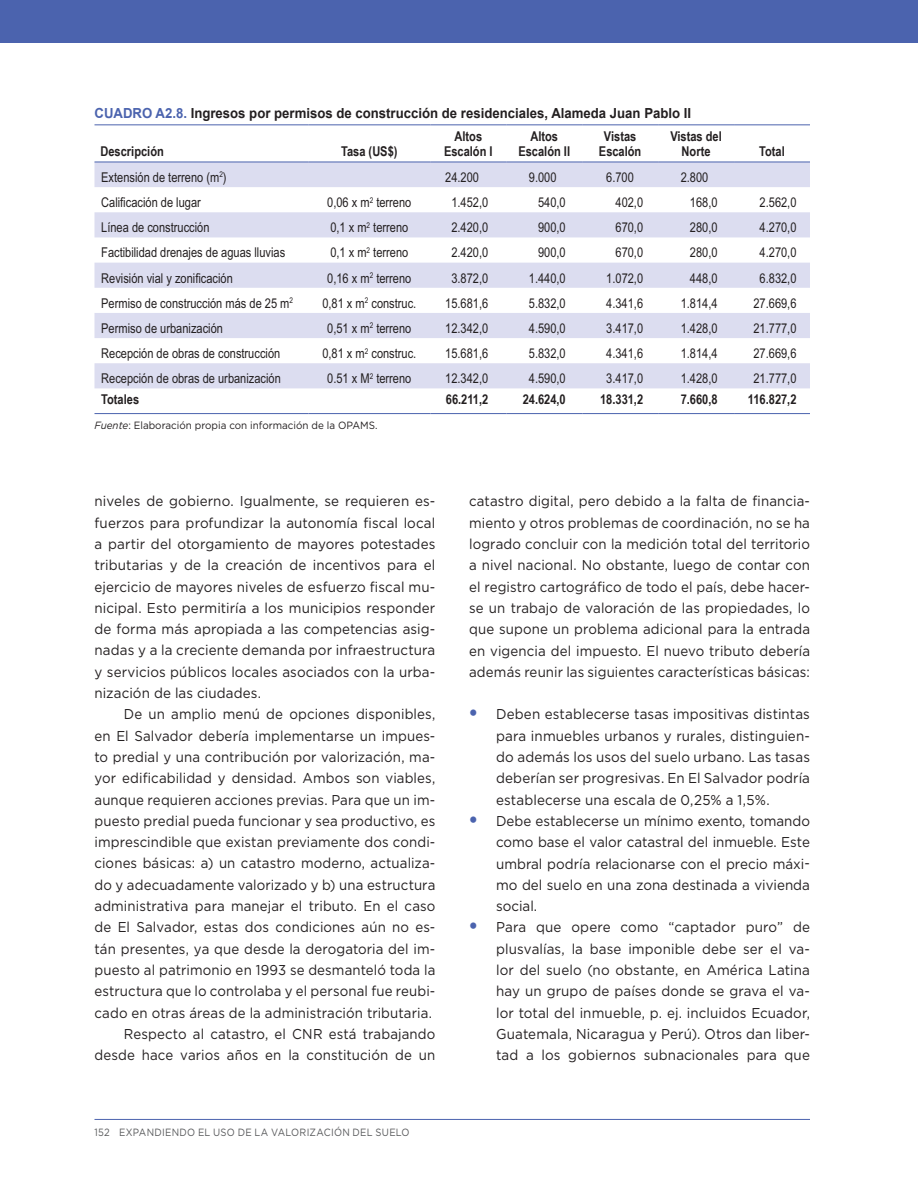
<style>
.page{position:relative;width:918px;height:1188px;background:#fff}
.page>*{position:absolute;margin:0;border:0;box-sizing:border-box;transform-origin:0 0}
.t1{font:14.25px/21.3px "Gotham";letter-spacing:.01em;color:#231f20;text-align:right;scale:.93 1}
.t2{font:14.25px/21.3px "Gotham";letter-spacing:.01em;color:#231f20;text-align:justify;scale:.94 1}
.t3{font:700 13.8px "Arial";color:#231f20;scale:.95 1}
.t4{font:13.5px "Arial Narrow";color:#231f20}
.t5{font:700 13.5px/15.3px "Arial Narrow";color:#231f20;text-align:center}
.t6{font:10.5px "Gotham";color:#231f20;scale:.94 1}
.t7{font:10.5px "Gotham";letter-spacing:.025em;color:#58595b;scale:.9 1}
.s1{color:#4b63ae}
.s2{font-style:italic}
.s3{font-family:"Avenir";font-weight:900;font-size:18px;color:#4b63ae}
</style>
<div class="page">
<hr style="left:94px;top:1119px;width:716px;height:1px;background:#4b63ae">
<div style="left:0;top:0;width:918px;height:43px;background:#4b63ae"></div>
<svg style="left:94px;top:125px;width:716px;height:37px"></svg>
<svg style="left:94px;top:163px;width:716px;height:225px;fill:#dcddf0"></svg>
<hr style="left:94px;top:162px;width:214px;height:1px;background:#4b63ae">
<hr style="left:308px;top:162px;width:122px;height:1px;background:#4b63ae">
<hr style="left:430px;top:162px;width:76px;height:1px;background:#4b63ae">
<hr style="left:506px;top:162px;width:76px;height:1px;background:#4b63ae">
<hr style="left:582px;top:162px;width:76px;height:1px;background:#4b63ae">
<hr style="left:658px;top:162px;width:76px;height:1px;background:#4b63ae">
<hr style="left:734px;top:162px;width:76px;height:1px;background:#4b63ae">
<hr style="left:94px;top:124px;width:214px;height:1px;background:#4b63ae">
<hr style="left:308px;top:124px;width:122px;height:1px;background:#4b63ae">
<hr style="left:430px;top:124px;width:76px;height:1px;background:#4b63ae">
<hr style="left:506px;top:124px;width:76px;height:1px;background:#4b63ae">
<hr style="left:582px;top:124px;width:76px;height:1px;background:#4b63ae">
<hr style="left:658px;top:124px;width:76px;height:1px;background:#4b63ae">
<hr style="left:734px;top:124px;width:76px;height:1px;background:#4b63ae">
<hr style="left:94px;top:413px;width:214px;height:1px;background:#4b63ae">
<hr style="left:308px;top:413px;width:122px;height:1px;background:#4b63ae">
<hr style="left:430px;top:413px;width:76px;height:1px;background:#4b63ae">
<hr style="left:506px;top:413px;width:76px;height:1px;background:#4b63ae">
<hr style="left:582px;top:413px;width:76px;height:1px;background:#4b63ae">
<hr style="left:658px;top:413px;width:76px;height:1px;background:#4b63ae">
<hr style="left:734px;top:413px;width:76px;height:1px;background:#4b63ae">
<p class="t3" style="left:95px;top:104px;width:630px"><span class="s1">CUADRO A2.8.</span> Ingresos por permisos de construcción de residenciales, Alameda Juan Pablo II</p>
<p class="t5" style="left:101px;top:143px;width:65px">Descripción</p>
<p class="t5" style="left:341px;top:143px;width:58px">Tasa (US$)</p>
<p class="t5" style="left:444px;top:128px;width:50px">Altos<br>Escalón I</p>
<p class="t5" style="left:518px;top:128px;width:53px">Altos<br>Escalón II</p>
<p class="t5" style="left:599px;top:128px;width:44px">Vistas<br>Escalón</p>
<p class="t5" style="left:670px;top:128px;width:53px">Vistas del<br>Norte</p>
<p class="t5" style="left:759px;top:143px;width:27px">Total</p>
<p class="t4" style="left:101px;top:167px;width:127px">Extensión de terreno (m<sup>2</sup>)</p>
<p class="t4" style="left:445px;top:167px;width:35px">24.200</p>
<p class="t4" style="left:529px;top:167px;width:29px">9.000</p>
<p class="t4" style="left:606px;top:167px;width:29px">6.700</p>
<p class="t4" style="left:681px;top:167px;width:29px">2.800</p>
<p class="t4" style="left:101px;top:192px;width:101px">Calificación de lugar</p>
<p class="t4" style="left:327px;top:192px;width:86px">0,06 x m<sup>2</sup> terreno</p>
<p class="t4" style="left:451px;top:192px;width:38px">1.452,0</p>
<p class="t4" style="left:538px;top:192px;width:29px">540,0</p>
<p class="t4" style="left:616px;top:192px;width:29px">402,0</p>
<p class="t4" style="left:690px;top:192px;width:29px">168,0</p>
<p class="t4" style="left:760px;top:192px;width:38px">2.562,0</p>
<p class="t4" style="left:101px;top:218px;width:110px">Línea de construcción</p>
<p class="t4" style="left:330px;top:218px;width:80px">0,1 x m<sup>2</sup> terreno</p>
<p class="t4" style="left:451px;top:218px;width:38px">2.420,0</p>
<p class="t4" style="left:538px;top:218px;width:29px">900,0</p>
<p class="t4" style="left:616px;top:218px;width:29px">670,0</p>
<p class="t4" style="left:690px;top:218px;width:29px">280,0</p>
<p class="t4" style="left:760px;top:218px;width:38px">4.270,0</p>
<p class="t4" style="left:101px;top:243px;width:185px">Factibilidad drenajes de aguas lluvias</p>
<p class="t4" style="left:330px;top:243px;width:80px">0,1 x m<sup>2</sup> terreno</p>
<p class="t4" style="left:451px;top:243px;width:38px">2.420,0</p>
<p class="t4" style="left:538px;top:243px;width:29px">900,0</p>
<p class="t4" style="left:616px;top:243px;width:29px">670,0</p>
<p class="t4" style="left:690px;top:243px;width:29px">280,0</p>
<p class="t4" style="left:760px;top:243px;width:38px">4.270,0</p>
<p class="t4" style="left:101px;top:268px;width:133px">Revisión vial y zonificación</p>
<p class="t4" style="left:327px;top:268px;width:86px">0,16 x m<sup>2</sup> terreno</p>
<p class="t4" style="left:451px;top:268px;width:38px">3.872,0</p>
<p class="t4" style="left:529px;top:268px;width:38px">1.440,0</p>
<p class="t4" style="left:606px;top:268px;width:38px">1.072,0</p>
<p class="t4" style="left:690px;top:268px;width:29px">448,0</p>
<p class="t4" style="left:760px;top:268px;width:38px">6.832,0</p>
<p class="t4" style="left:101px;top:293px;width:193px">Permiso de construcción más de 25 m<sup>2</sup></p>
<p class="t4" style="left:322px;top:293px;width:96px">0,81 x m<sup>2</sup> construc.</p>
<p class="t4" style="left:445px;top:293px;width:45px">15.681,6</p>
<p class="t4" style="left:529px;top:293px;width:38px">5.832,0</p>
<p class="t4" style="left:606px;top:293px;width:38px">4.341,6</p>
<p class="t4" style="left:681px;top:293px;width:38px">1.814,4</p>
<p class="t4" style="left:753px;top:293px;width:45px">27.669,6</p>
<p class="t4" style="left:101px;top:318px;width:123px">Permiso de urbanización</p>
<p class="t4" style="left:327px;top:318px;width:86px">0,51 x m<sup>2</sup> terreno</p>
<p class="t4" style="left:445px;top:318px;width:45px">12.342,0</p>
<p class="t4" style="left:529px;top:318px;width:38px">4.590,0</p>
<p class="t4" style="left:606px;top:318px;width:38px">3.417,0</p>
<p class="t4" style="left:681px;top:318px;width:38px">1.428,0</p>
<p class="t4" style="left:753px;top:318px;width:45px">21.777,0</p>
<p class="t4" style="left:101px;top:343px;width:181px">Recepción de obras de construcción</p>
<p class="t4" style="left:322px;top:343px;width:96px">0,81 x m<sup>2</sup> construc.</p>
<p class="t4" style="left:445px;top:343px;width:45px">15.681,6</p>
<p class="t4" style="left:529px;top:343px;width:38px">5.832,0</p>
<p class="t4" style="left:606px;top:343px;width:38px">4.341,6</p>
<p class="t4" style="left:681px;top:343px;width:38px">1.814,4</p>
<p class="t4" style="left:753px;top:343px;width:45px">27.669,6</p>
<p class="t4" style="left:101px;top:369px;width:181px">Recepción de obras de urbanización</p>
<p class="t4" style="left:327px;top:369px;width:86px">0.51 x M<sup>2</sup> terreno</p>
<p class="t4" style="left:445px;top:369px;width:45px">12.342,0</p>
<p class="t4" style="left:529px;top:369px;width:38px">4.590,0</p>
<p class="t4" style="left:606px;top:369px;width:38px">3.417,0</p>
<p class="t4" style="left:681px;top:369px;width:38px">1.428,0</p>
<p class="t4" style="left:753px;top:369px;width:45px">21.777,0</p>
<p class="t5" style="left:101px;top:390px;width:39px">Totales</p>
<p class="t5" style="left:446px;top:390px;width:44px">66.211,2</p>
<p class="t5" style="left:523px;top:390px;width:45px">24.624,0</p>
<p class="t5" style="left:600px;top:390px;width:45px">18.331,2</p>
<p class="t5" style="left:681px;top:390px;width:38px">7.660,8</p>
<p class="t5" style="left:748px;top:390px;width:50px">116.827,2</p>
<p class="t6" style="left:95px;top:418px;width:303px"><span class="s2">Fuente</span>: Elaboración propia con información de la OPAMS.</p>
<p class="t2" style="left:94px;top:490px;width:364px">niveles de gobierno. Igualmente, se requieren es&shy;fuerzos para profundizar la autonomía fiscal local a partir del otorgamiento de mayores potestades tributarias y de la creación de incentivos para el ejercicio de mayores niveles de esfuerzo fiscal mu&shy;nicipal. Esto permitiría a los municipios responder de forma más apropiada a las competencias asig&shy;nadas y a la creciente demanda por infraestructura y servicios públicos locales asociados con la urba&shy;nización de las ciudades.</p>
<p class="t1" style="left:94px;top:703px;width:368px">De un amplio menú de opciones disponibles,<br>en El Salvador debería implementarse un impues&shy;to predial y una contribución por valorización, ma&shy;yor edificabilidad y densidad. Ambos son viables, aunque requieren acciones previas. Para que un im&shy;puesto predial pueda funcionar y sea productivo, es imprescindible que existan previamente dos condi&shy;ciones básicas: a) un catastro moderno, actualiza&shy;do y adecuadamente valorizado y b) una estructura administrativa para manejar el tributo. En el caso de El Salvador, estas dos condiciones aún no es&shy;tán presentes, ya que desde la derogatoria del im&shy;puesto al patrimonio en 1993 se desmanteló toda la estructura que lo controlaba y el personal fue reubi&shy;cado en otras áreas de la administración tributaria.<br>Respecto al catastro, el CNR está trabajando desde hace varios años en la constitución de un</p>
<p class="t7" style="left:94px;top:1126px;width:352px">152 EXPANDIENDO EL USO DE LA VALORIZACIÓN DEL SUELO</p>
<p class="t1" style="left:469px;top:490px;width:368px;text-align:justify">catastro digital, pero debido a la falta de financia&shy;miento y otros problemas de coordinación, no se ha logrado concluir con la medición total del territorio a nivel nacional. No obstante, luego de contar con el registro cartográfico de todo el país, debe hacer&shy;se un trabajo de valoración de las propiedades, lo que supone un problema adicional para la entrada en vigencia del impuesto. El nuevo tributo debería además reunir las siguientes características básicas:</p>
<p class="t2" style="left:496px;top:703px;width:335px;text-indent:-27px"><span class="s3">•</span> Deben establecerse tasas impositivas distintas para inmuebles urbanos y rurales, distinguien&shy;do además los usos del suelo urbano. Las tasas deberían ser progresivas. En El Salvador podría establecerse una escala de 0,25% a 1,5%.</p>
<p class="t2" style="left:496px;top:810px;width:335px;text-indent:-27px"><span class="s3">•</span> Debe establecerse un mínimo exento, tomando como base el valor catastral del inmueble. Este umbral podría relacionarse con el precio máxi&shy;mo del suelo en una zona destinada a vivienda social.</p>
<p class="t2" style="left:496px;top:916px;width:335px;text-indent:-27px"><span class="s3">•</span> Para que opere como “captador puro” de plusvalías, la base imponible debe ser el va&shy;lor del suelo (no obstante, en América Latina hay un grupo de países donde se grava el va&shy;lor total del inmueble, p. ej. incluidos Ecuador, Guatemala, Nicaragua y Perú). Otros dan liber&shy;tad a los gobiernos subnacionales para que</p>
</div>
